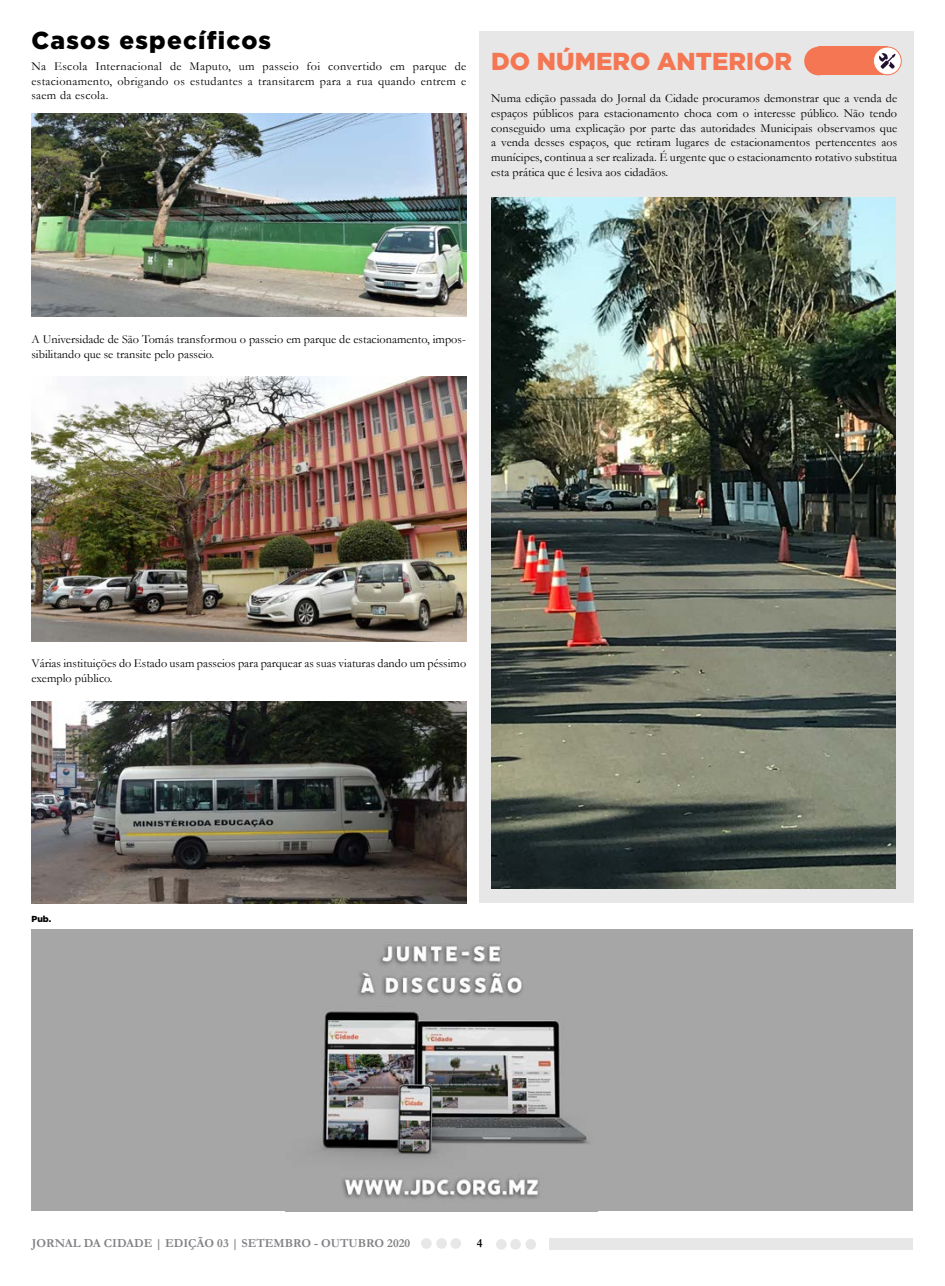
<style>
.page{position:relative;width:945px;height:1286px;background:#fff}
.page>*{position:absolute;margin:0;border:0;box-sizing:border-box;transform-origin:0 0}
.t1{font:900 24.5px "Gotham";letter-spacing:.05em;color:#000}
.t2{font:900 24.5px "Gotham";color:#f47652}
.t3{font:12.25px/14.7px "Garamond";color:#000;text-align:justify}
.t4{font:700 12.25px "Garamond";color:#818285}
.t5{font:700 12.25px "Garamond";color:#000}
.t6{font:900 8.75px "Gotham";color:#000}
</style>
<div class="page">
<div style="left:549px;top:1238px;width:364px;height:11px;background:#e7e7e7"></div>
<div style="left:421px;top:1238px;width:11px;height:10px;background:#e7e7e7;border-radius:50%"></div>
<div style="left:525px;top:1238px;width:11px;height:11px;background:#e7e7e7;border-radius:50%"></div>
<div style="left:436px;top:1238px;width:11px;height:10px;background:#e7e7e7;border-radius:50%"></div>
<div style="left:510px;top:1238px;width:11px;height:11px;background:#e7e7e7;border-radius:50%"></div>
<div style="left:450px;top:1238px;width:11px;height:10px;background:#e7e7e7;border-radius:50%"></div>
<div style="left:496px;top:1238px;width:11px;height:11px;background:#e7e7e7;border-radius:50%"></div>
<div style="left:32px;top:929px;width:881px;height:282px;background:#a6a6a6"></div>
<img style="left:32px;top:376px;width:434px;height:265px">
<img style="left:32px;top:701px;width:434px;height:202px">
<img style="left:32px;top:114px;width:434px;height:202px">
<img style="left:320px;top:944px;width:269px;height:255px">
<div style="left:479px;top:31px;width:435px;height:872px;background:#e7e7e7"></div>
<div style="left:818px;top:47px;width:69px;height:28px;background:#f47652"></div>
<div style="left:873px;top:47px;width:28px;height:28px;background:#fff;border-radius:50%"></div>
<div style="left:873px;top:47px;width:29px;height:28px;border:1px solid #f47652;border-radius:50%"></div>
<div style="left:804px;top:47px;width:29px;height:28px;background:#f47652;border-radius:50%"></div>
<svg style="left:879px;top:53px;width:17px;height:16px"></svg>
<img style="left:491px;top:197px;width:405px;height:691px">
<h1 class="t1" style="left:32px;top:27px;width:241px">Casos específicos</h1>
<p class="t3" style="left:32px;top:58px;width:436px">Na Escola Internacional de Maputo, um passeio foi convertido em parque de estacionamento, obrigando os estudantes a transitarem para a rua quando entrem e saem da escola.</p>
<h1 class="t2" style="left:491px;top:47px;width:302px">DO NÚMERO ANTERIOR</h1>
<p class="t3" style="left:491px;top:91px;width:408px">Numa edição passada do Jornal da Cidade procuramos demonstrar que a venda de espaços públicos para estacionamento choca com o interesse público. Não tendo conseguido uma explicação por parte das autoridades Municipais observamos que a venda desses espaços, que retiram lugares de estacionamentos pertencentes aos munícipes, continua a ser realizada. É urgente que o estacionamento rotativo substitua esta prática que é lesiva aos cidadãos.</p>
<p class="t3" style="left:32px;top:331px;width:436px">A Universidade de São Tomás transformou o passeio em parque de estacionamento, impos&shy;sibilitando que se transite pelo passeio.</p>
<p class="t3" style="left:32px;top:655px;width:436px">Várias instituições do Estado usam passeios para parquear as suas viaturas dando um péssimo exemplo público.</p>
<p class="t6" style="left:32px;top:914px;width:21px">Pub.</p>
<p class="t4" style="left:32px;top:1234px;width:380px">JORNAL DA CIDADE | EDIÇÃO 03 | SETEMBRO - OUTUBRO 2020</p>
<p class="t5" style="left:477px;top:1234px;width:7px">4</p>
</div>
